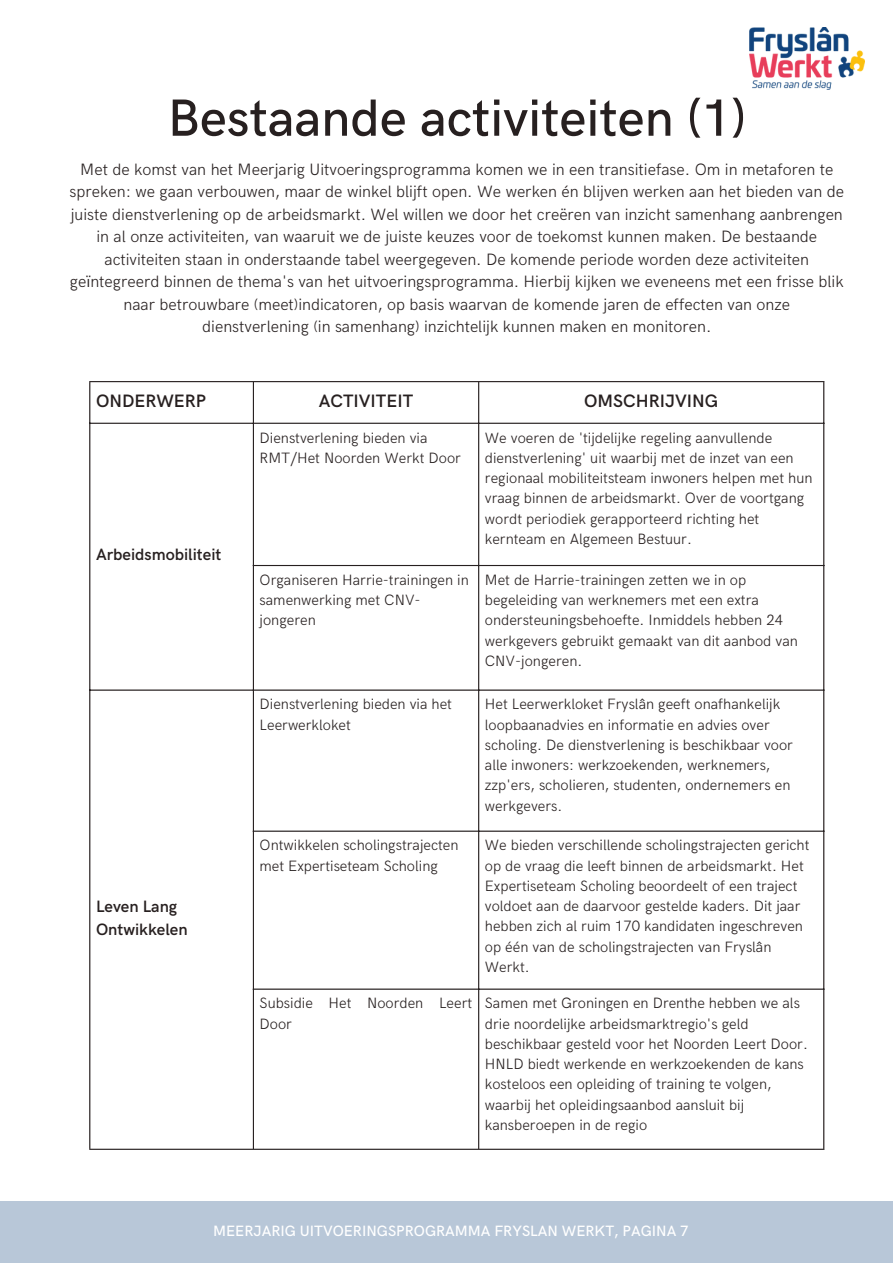
<style>
.page{position:relative;width:893px;height:1264px;background:#fff}
.page>*{position:absolute;margin:0;border:0;box-sizing:border-box;transform-origin:0 0}
.t1{font:500 52.5px "HK Grotesk";color:#272020}
.t2{font:600 18px "HK Grotesk";color:#272020}
.t3{font:300 16.5px/22.5px "HK Grotesk";color:#272020;text-align:center}
.t4{font:600 16.5px/22.5px "HK Grotesk";color:#272020}
.t5{font:300 15px/20.2px "HK Grotesk";color:#272020}
.t6{font:500 15px "HK Grotesk";color:#fff}
</style>
<div class="page">
<div style="left:0;top:1201px;width:892px;height:61px;background:#b8c7d8"></div>
<svg style="left:90px;top:382px;width:733px;height:766px"></svg>
<hr style="left:89px;top:382px;width:1px;height:766px;background:#272020">
<hr style="left:253px;top:382px;width:1px;height:766px;background:#272020">
<hr style="left:478px;top:382px;width:1px;height:766px;background:#272020">
<hr style="left:823px;top:382px;width:1px;height:766px;background:#272020">
<hr style="left:89px;top:381px;width:735px;height:1px;background:#272020">
<hr style="left:89px;top:422px;width:735px;height:2px;background:#272020">
<hr style="left:253px;top:565px;width:571px;height:1px;background:#272020">
<hr style="left:89px;top:689px;width:735px;height:1px;background:#272020">
<hr style="left:253px;top:830px;width:571px;height:1px;background:#272020">
<hr style="left:253px;top:988px;width:571px;height:1px;background:#272020">
<hr style="left:89px;top:1148px;width:735px;height:1px;background:#272020">
<img style="left:750px;top:28px;width:114px;height:62px">
<p class="t1" style="left:168px;top:88px;width:579px">Bestaande activiteiten (1)</p>
<p class="t3" style="left:70px;top:158px;width:775px">Met de komst van het Meerjarig Uitvoeringsprogramma komen we in een transitiefase. Om in metaforen te spreken: we gaan verbouwen, maar de winkel blijft open. We werken én blijven werken aan het bieden van de juiste dienstverlening op de arbeidsmarkt. Wel willen we door het creëren van inzicht samenhang aanbrengen in al onze activiteiten, van waaruit we de juiste keuzes voor de toekomst kunnen maken. De bestaande activiteiten staan in onderstaande tabel weergegeven. De komende periode worden deze activiteiten geïntegreerd binnen de thema's van het uitvoeringsprogramma. Hierbij kijken we eveneens met een frisse blik naar betrouwbare (meet)indicatoren, op basis waarvan de komende jaren de effecten van onze dienstverlening (in samenhang) inzichtelijk kunnen maken en monitoren.</p>
<p class="t2" style="left:96px;top:391px;width:111px">ONDERWERP</p>
<p class="t2" style="left:319px;top:391px;width:96px">ACTIVITEIT</p>
<p class="t2" style="left:584px;top:391px;width:135px">OMSCHRIJVING</p>
<p class="t4" style="left:96px;top:543px;width:127px">Arbeidsmobiliteit</p>
<p class="t4" style="left:96px;top:896px;width:93px">Leven Lang<br>Ontwikkelen</p>
<p class="t5" style="left:259px;top:428px;width:203px">Dienstverlening bieden via<br>RMT/Het Noorden Werkt Door</p>
<p class="t5" style="left:485px;top:428px;width:329px">We voeren de 'tijdelijke regeling aanvullende dienstverlening' uit waarbij met de inzet van een regionaal mobiliteitsteam inwoners helpen met hun vraag binnen de arbeidsmarkt. Over de voortgang wordt periodiek gerapporteerd richting het kernteam en Algemeen Bestuur.</p>
<p class="t5" style="left:259px;top:570px;width:211px">Organiseren Harrie-trainingen in samenwerking met CNV&shy;jongeren</p>
<p class="t5" style="left:485px;top:570px;width:314px">Met de Harrie-trainingen zetten we in op begeleiding van werknemers met een extra ondersteuningsbehoefte. Inmiddels hebben 24 werkgevers gebruikt gemaakt van dit aanbod van CNV-jongeren.</p>
<p class="t5" style="left:259px;top:694px;width:194px">Dienstverlening bieden via het<br>Leerwerkloket</p>
<p class="t5" style="left:485px;top:694px;width:309px">Het Leerwerkloket Fryslân geeft onafhankelijk loopbaanadvies en informatie en advies over scholing. De dienstverlening is beschikbaar voor alle inwoners: werkzoekenden, werknemers, zzp'ers, scholieren, studenten, ondernemers en werkgevers.</p>
<p class="t5" style="left:259px;top:835px;width:200px">Ontwikkelen scholingstrajecten met Expertiseteam Scholing</p>
<p class="t5" style="left:485px;top:835px;width:326px">We bieden verschillende scholingstrajecten gericht op de vraag die leeft binnen de arbeidsmarkt. Het Expertiseteam Scholing beoordeelt of een traject voldoet aan de daarvoor gestelde kaders. Dit jaar hebben zich al ruim 170 kandidaten ingeschreven op één van de scholingstrajecten van Fryslân Werkt.</p>
<p class="t5" style="left:259px;top:993px;width:214px">Subsidie Het Noorden Leert<br>Door</p>
<p class="t5" style="left:485px;top:993px;width:324px">Samen met Groningen en Drenthe hebben we als drie noordelijke arbeidsmarktregio's geld beschikbaar gesteld voor het Noorden Leert Door.<br>HNLD biedt werkende en werkzoekenden de kans kosteloos een opleiding of training te volgen, waarbij het opleidingsaanbod aansluit bij kansberoepen in de regio</p>
<p class="t6" style="left:213px;top:1222px;width:477px">MEERJARIG UITVOERINGSPROGRAMMA FRYSLAN WERKT, PAGINA 7</p>
</div>
